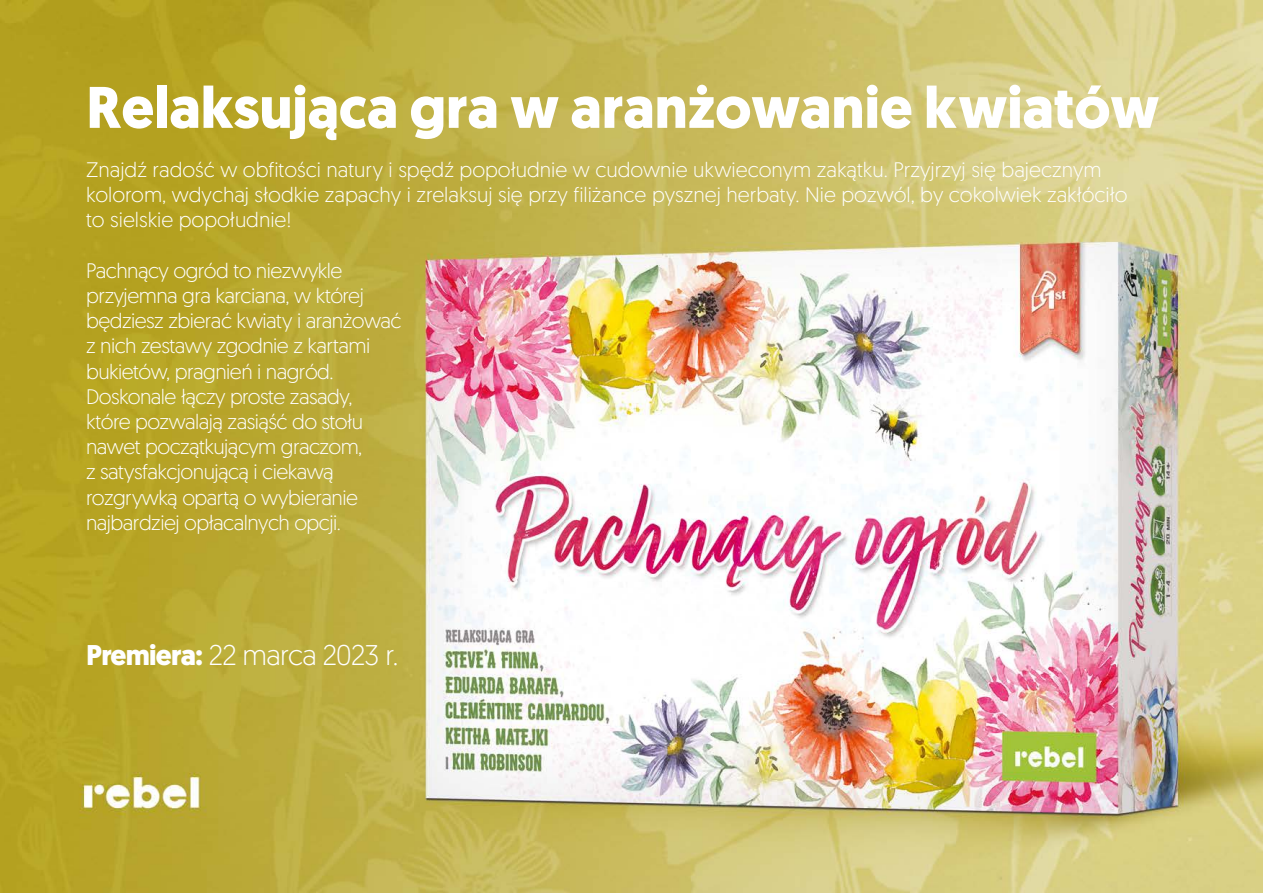
<style>
.page{position:relative;width:1263px;height:893px;background:#fff}
.page>*{position:absolute;margin:0;border:0;box-sizing:border-box;transform-origin:0 0}
.t1{font:700 58.5px "Geomanist";color:#fff}
.t2{font:300 28.5px "Geomanist";letter-spacing:-.025em;color:#fff}
.t3{font:300 21px "Geomanist";letter-spacing:-.025em;color:#fff}
.t4{font:300 21px "Geomanist";color:#fff}
.s1{font-weight:700}
</style>
<div class="page">
<img style="left:0;top:0;width:1263px;height:893px">
<p class="t1" style="left:86px;top:68px;width:1075px">Relaksująca gra w aranżowanie kwiatów</p>
<p class="t4" style="left:86px;top:156px;width:1017px">Znajdź radość w obfitości natury i spędź popołudnie w cudownie ukwieconym zakątku. Przyjrzyj się bajecznym</p>
<p class="t4" style="left:86px;top:181px;width:1043px">kolorom, wdychaj słodkie zapachy i zrelaksuj się przy filiżance pysznej herbaty. Nie pozwól, by cokolwiek zakłóciło</p>
<p class="t4" style="left:86px;top:207px;width:207px">to sielskie popołudnie!</p>
<p class="t3" style="left:86px;top:257px;width:258px">Pachnący ogród to niezwykle</p>
<p class="t3" style="left:86px;top:282px;width:279px">przyjemna gra karciana, w której</p>
<p class="t3" style="left:86px;top:307px;width:317px">będziesz zbierać kwiaty i aranżować</p>
<p class="t3" style="left:86px;top:333px;width:286px">z nich zestawy zgodnie z kartami</p>
<p class="t3" style="left:86px;top:358px;width:249px">bukietów, pragnień i nagród.</p>
<p class="t3" style="left:86px;top:383px;width:268px">Doskonale łączy proste zasady,</p>
<p class="t3" style="left:86px;top:408px;width:278px">które pozwalają zasiąść do stołu</p>
<p class="t3" style="left:86px;top:433px;width:278px">nawet początkującym graczom,</p>
<p class="t3" style="left:86px;top:459px;width:249px">z satysfakcjonującą i ciekawą</p>
<p class="t3" style="left:86px;top:484px;width:273px">rozgrywką opartą o wybieranie</p>
<p class="t3" style="left:86px;top:509px;width:256px">najbardziej opłacalnych opcji.</p>
<p class="t2" style="left:86px;top:637px;width:314px"><span class="s1">Premiera:</span> 22 marca 2023 r.</p>
</div>
